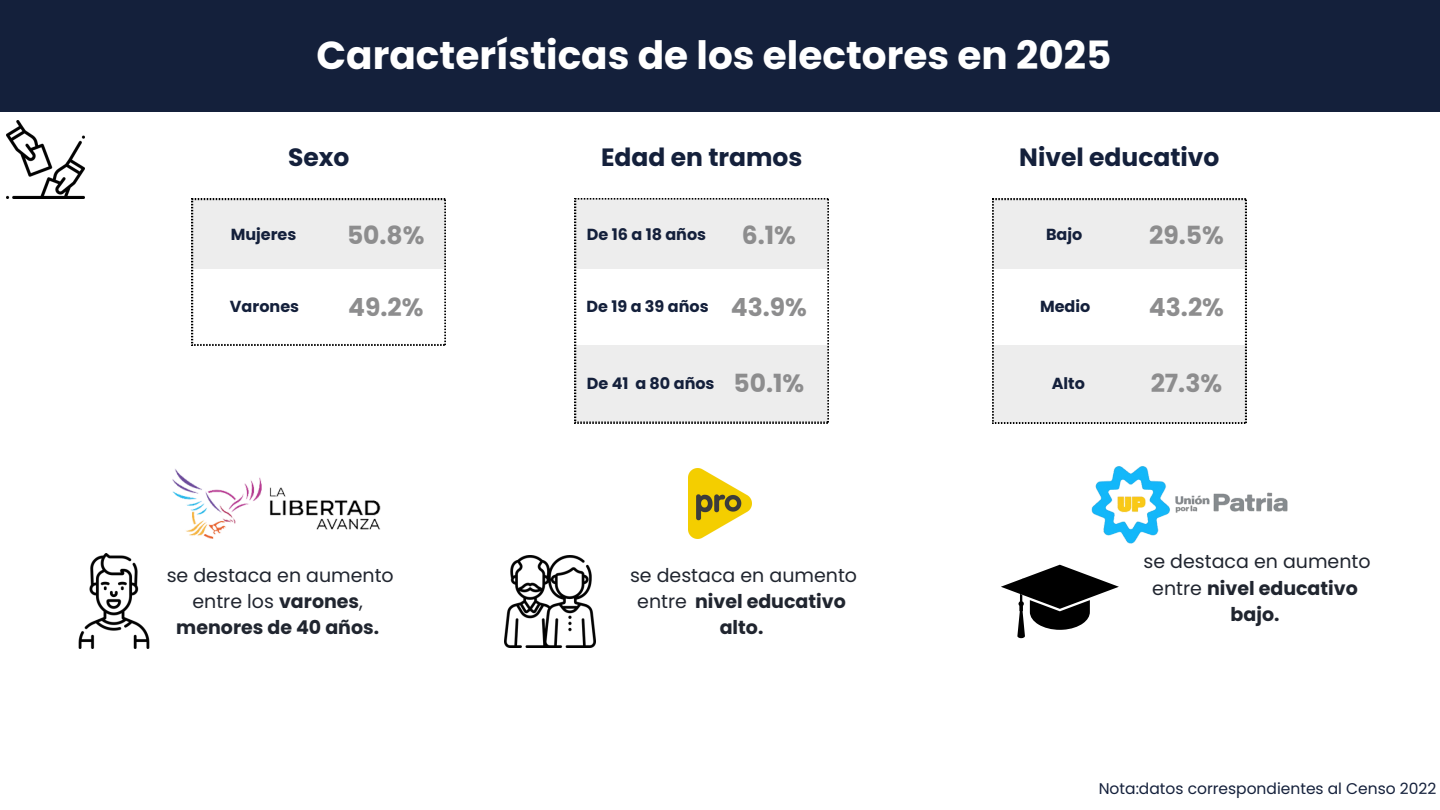
<style>
.page{position:relative;width:1440px;height:810px;background:#fff}
.page>*{position:absolute;margin:0;border:0;box-sizing:border-box;transform-origin:0 0}
.t1{font:700 39px "Poppins";color:#fff}
.t2{font:700 25px "Poppins";color:#8d8d8e}
.t3{font:700 25px "Poppins";color:#14203b}
.t4{font:19px/26.2px "Poppins";color:#20252f;text-align:center}
.t5{font:700 16px "Poppins";color:#14203b}
.t6{font:15.5px "Poppins";color:#14203b}
.s1{font-weight:700}
</style>
<div class="page">
<div style="left:0;top:0;width:1440px;height:112px;background:#14203b"></div>
<img style="left:7px;top:120px;width:78px;height:78px">
<svg style="left:192px;top:199px;width:254px;height:146px"></svg>
<svg style="left:575px;top:198px;width:254px;height:225px;fill:#ededed"></svg>
<svg style="left:992px;top:199px;width:254px;height:225px;fill:#ededed"></svg>
<img style="left:78px;top:554px;width:72px;height:95px">
<img style="left:504px;top:556px;width:92px;height:91px">
<img style="left:172px;top:469px;width:209px;height:70px">
<img style="left:689px;top:469px;width:63px;height:69px">
<img style="left:1091px;top:466px;width:197px;height:78px">
<svg style="left:1001px;top:565px;width:118px;height:73px"></svg>
<h2 class="t1" style="left:317px;top:28px;width:796px">Características de los electores en 2025</h2>
<h4 class="t3" style="left:288px;top:140px;width:63px">Sexo</h4>
<h2 class="t3" style="left:601px;top:140px;width:203px">Edad en tramos</h2>
<h2 class="t3" style="left:1019px;top:140px;width:202px">Nivel educativo</h2>
<h2 class="t5" style="left:231px;top:224px;width:67px">Mujeres</h2>
<h4 class="t2" style="left:347px;top:217px;width:79px">50.8%</h4>
<h1 class="t5" style="left:587px;top:224px;width:121px">De 16 a 18 años</h1>
<h2 class="t2" style="left:742px;top:217px;width:56px">6.1%</h2>
<h4 class="t5" style="left:1046px;top:224px;width:38px">Bajo</h4>
<h4 class="t2" style="left:1149px;top:217px;width:76px">29.5%</h4>
<h2 class="t5" style="left:230px;top:296px;width:71px">Varones</h2>
<h2 class="t2" style="left:348px;top:289px;width:77px">49.2%</h2>
<p class="t5" style="left:587px;top:296px;width:124px">De 19 a 39 años</p>
<h4 class="t2" style="left:731px;top:289px;width:78px">43.9%</h4>
<h2 class="t5" style="left:1040px;top:296px;width:52px">Medio</h2>
<h2 class="t2" style="left:1149px;top:289px;width:77px">43.2%</h2>
<h4 class="t5" style="left:587px;top:372px;width:129px">De 41 a 80 años</h4>
<h2 class="t2" style="left:734px;top:366px;width:72px">50.1%</h2>
<h4 class="t5" style="left:1052px;top:372px;width:35px">Alto</h4>
<h2 class="t2" style="left:1151px;top:366px;width:73px">27.3%</h2>
<h4 class="t4" style="left:167px;top:562px;width:229px">se destaca en aumento entre los <span class="s1">varones</span>, <span class="s1">menores de 40 años.</span></h4>
<p class="t4" style="left:630px;top:562px;width:229px">se destaca en aumento entre <span class="s1">nivel educativo alto.</span></p>
<h3 class="t4" style="left:1144px;top:549px;width:229px">se destaca en aumento entre <span class="s1">nivel educativo bajo.</span></h3>
<p class="t6" style="left:1099px;top:778px;width:339px">Nota:datos correspondientes al Censo 2022</p>
</div>
